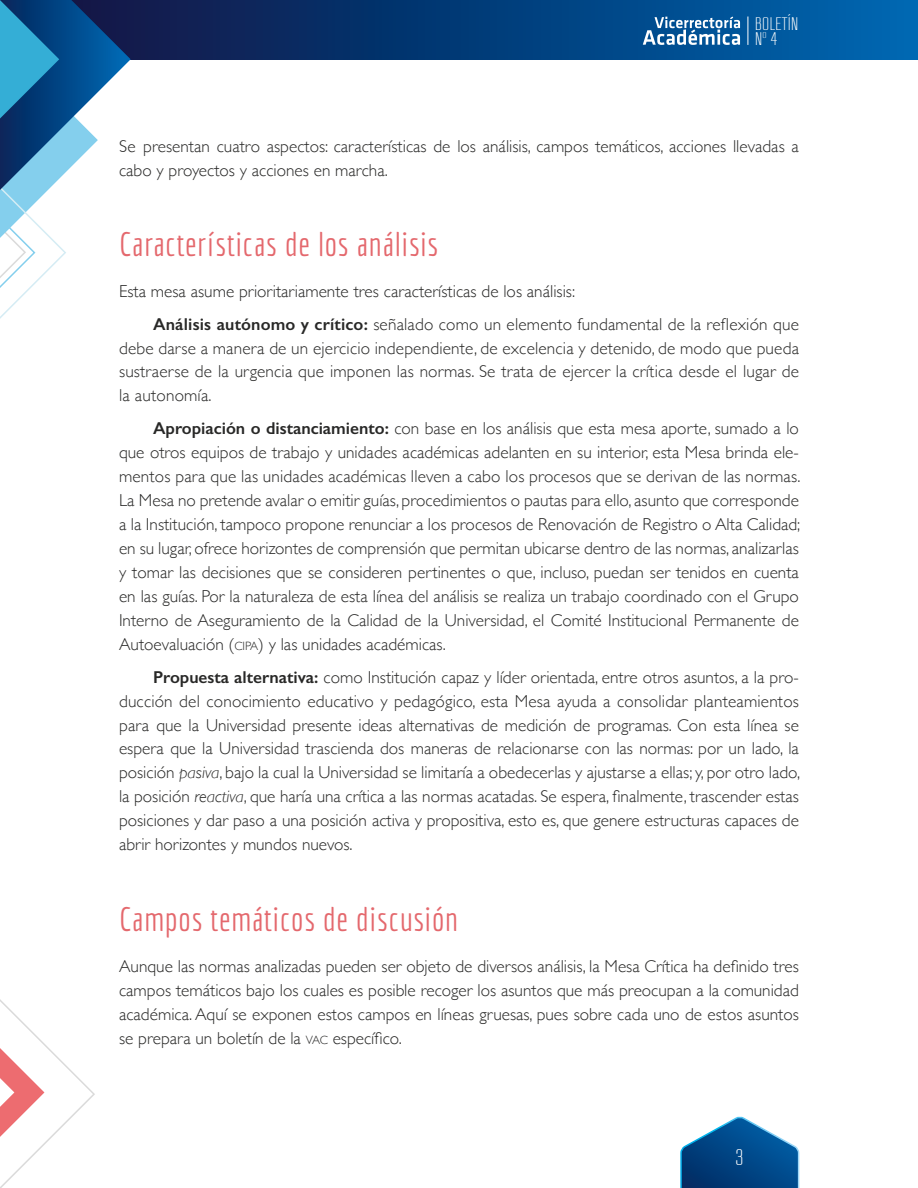
<style>
.page{position:relative;width:918px;height:1188px;background:#fff}
.page>*{position:absolute;margin:0;border:0;box-sizing:border-box;transform-origin:0 0}
.t1{font:33px "Economica";letter-spacing:.025em;color:#e4686d}
.t2{font:300 22.5px "RB No 2";color:#fff}
.t3{font:300 18.15px/14.4px "RB No 2";letter-spacing:.02em;color:#fff}
.t4{font:300 17.25px/24px "Gill Sans";color:#282827;text-align:justify}
.s1{font-weight:600}
.s2{font-size:12.15px}
.s3{font-style:inherit}
.s4{font-style:italic}
</style>
<div class="page">
<svg style="left:131px;top:0;width:787px;height:59px;background:#043f7d"></svg>
<svg style="left:680px;top:1116px;width:120px;height:72px"></svg>
<svg style="left:0;top:0;width:131px;height:319px"></svg>
<svg style="left:643px;top:17px;width:97px;height:28px"></svg>
<svg style="left:748px;top:17px;width:1px;height:28px"></svg>
<svg style="left:0;top:999px;width:95px;height:189px"></svg>
<p class="t3" style="left:755px;top:17px;width:45px">BOLETÍN<br>N<sup>O</sup> 4</p>
<p class="t4" style="left:119px;top:134px;width:681px">Se presentan cuatro aspectos: características de los análisis, campos temáticos, acciones llevadas a cabo y proyectos y acciones en marcha.</p>
<h1 class="t1" style="left:119px;top:225px;width:321px">Características de los análisis</h1>
<p class="t4" style="left:153px;top:274px;width:647px;line-height:32.5px;text-indent:-34px">Esta mesa asume prioritariamente tres características de los análisis:<br><span class="s1">Análisis autónomo y crítico:</span> señalado como un elemento fundamental de la reflexión que</p>
<p class="t4" style="left:119px;top:335px;width:681px">debe darse a manera de un ejercicio independiente, de excelencia y detenido, de modo que pueda sustraerse de la urgencia que imponen las normas. Se trata de ejercer la crítica desde el lugar de la autonomía.</p>
<p class="t4" style="left:119px;top:416px;width:683px;text-indent:34px"><span class="s1">Apropiación o distanciamiento:</span> con base en los análisis que esta mesa aporte, sumado a lo que otros equipos de trabajo y unidades académicas adelanten en su interior, esta Mesa brinda ele&shy;mentos para que las unidades académicas lleven a cabo los procesos que se derivan de las normas.<br>La Mesa no pretende avalar o emitir guías, procedimientos o pautas para ello, asunto que corresponde a la Institución, tampoco propone renunciar a los procesos de Renovación de Registro o Alta Calidad; en su lugar, ofrece horizontes de comprensión que permitan ubicarse dentro de las normas, analizarlas y tomar las decisiones que se consideren pertinentes o que, incluso, puedan ser tenidos en cuenta en las guías. Por la naturaleza de esta línea del análisis se realiza un trabajo coordinado con el Grupo Interno de Aseguramiento de la Calidad de la Universidad, el Comité Institucional Permanente de Autoevaluación (<span class="s2">CIPA</span><span class="s3">)</span> y las unidades académicas.</p>
<p class="t4" style="left:119px;top:664px;width:683px;text-indent:34px"><span class="s1">Propuesta alternativa:</span> como Institución capaz y líder orientada, entre otros asuntos, a la pro&shy;ducción del conocimiento educativo y pedagógico, esta Mesa ayuda a consolidar planteamientos para que la Universidad presente ideas alternativas de medición de programas. Con esta línea se espera que la Universidad trascienda dos maneras de relacionarse con las normas: por un lado, la posición <span class="s4">pasiva</span>, bajo la cual la Universidad se limitaría a obedecerlas y ajustarse a ellas; y, por otro lado, la posición <span class="s4">reactiva</span>, que haría una crítica a las normas acatadas. Se espera, finalmente, trascender estas posiciones y dar paso a una posición activa y propositiva, esto es, que genere estructuras capaces de abrir horizontes y mundos nuevos.</p>
<h1 class="t1" style="left:119px;top:900px;width:341px">Campos temáticos de discusión</h1>
<p class="t4" style="left:119px;top:953px;width:681px">Aunque las normas analizadas pueden ser objeto de diversos análisis, la Mesa Crítica ha definido tres campos temáticos bajo los cuales es posible recoger los asuntos que más preocupan a la comunidad académica. Aquí se exponen estos campos en líneas gruesas, pues sobre cada uno de estos asuntos se prepara un boletín de la <span class="s2">VAC</span> específico.</p>
<h2 class="t2" style="left:736px;top:1145px;width:9px">3</h2>
</div>
